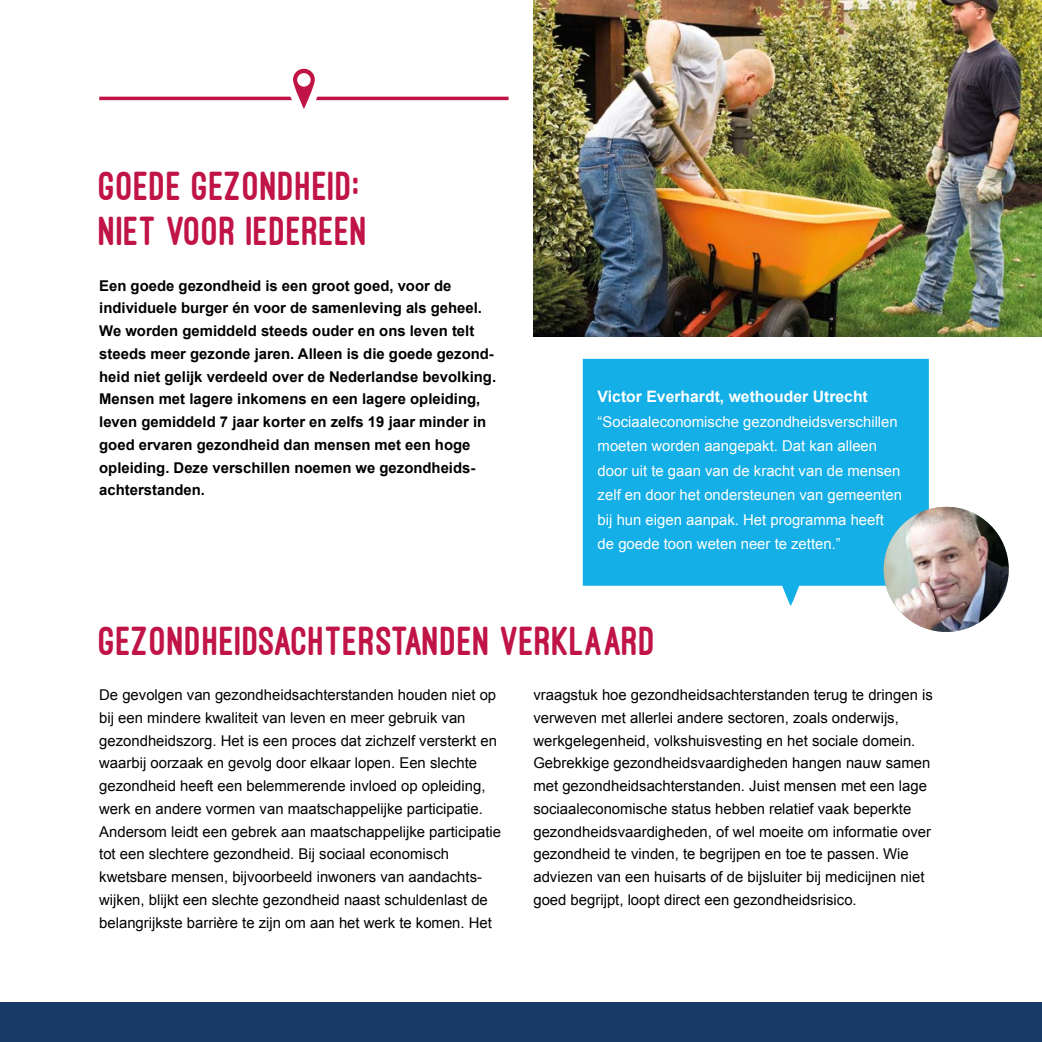
<style>
.page{position:relative;width:1042px;height:1042px;background:#fff}
.page>*{position:absolute;margin:0;border:0;box-sizing:border-box;transform-origin:0 0}
.t1{font:800 42px/45.5px "Ostrich Sans";letter-spacing:.015em;color:#c01446}
.t2{font:700 15.75px "Arial";color:#fff}
.t3{font:14.88px/22.8px "Arial";color:#000}
.t4{font:700 14.88px/22.8px "Arial";color:#000}
.t5{font:14.88px/24.5px "Arial";color:#fff}
</style>
<div class="page">
<hr style="left:99px;top:97px;width:409px;height:3px;background:#c01446">
<svg style="left:277px;top:68px;width:53px;height:41px"></svg>
<div style="left:0;top:1002px;width:1042px;height:40px;background:#183a66"></div>
<img style="left:533px;top:0;width:509px;height:336px">
<svg style="left:583px;top:359px;width:346px;height:247px;background:#25b4e7"></svg>
<img style="left:883px;top:507px;width:125px;height:125px;border-radius:63px">
<h1 class="t1" style="left:99px;top:163px;width:270px">GOEDE GEZONDHEID:<br>NIET VOOR IEDEREEN</h1>
<p class="t4" style="left:99px;top:274px;width:398px">Een goede gezondheid is een groot goed, voor de individuele burger én voor de samenleving als geheel.<br>We worden gemiddeld steeds ouder en ons leven telt steeds meer gezonde jaren. Alleen is die goede gezond&shy;heid niet gelijk verdeeld over de Nederlandse bevolking.<br>Mensen met lagere inkomens en een lagere opleiding, leven gemiddeld 7 jaar korter en zelfs 19 jaar minder in goed ervaren gezondheid dan mensen met een hoge opleiding. Deze verschillen noemen we gezondheids&shy;achterstanden.</p>
<p class="t2" style="left:598px;top:386px;width:272px">Victor Everhardt, wethouder Utrecht</p>
<p class="t5" style="left:598px;top:410px;width:306px">“Sociaaleconomische gezondheidsverschillen moeten worden aangepakt. Dat kan alleen door uit te gaan van de kracht van de mensen zelf en door het ondersteunen van gemeenten bij hun eigen aanpak. Het programma heeft de goede toon weten neer te zetten.”</p>
<h1 class="t1" style="left:99px;top:618px;width:558px">GEZONDHEIDSACHTERSTANDEN VERKLAARD</h1>
<p class="t3" style="left:99px;top:684px;width:403px">De gevolgen van gezondheidsachterstanden houden niet op bij een mindere kwaliteit van leven en meer gebruik van gezondheidszorg. Het is een proces dat zichzelf versterkt en waarbij oorzaak en gevolg door elkaar lopen. Een slechte gezondheid heeft een belemmerende invloed op opleiding, werk en andere vormen van maatschappelijke participatie.<br>Andersom leidt een gebrek aan maatschappelijke participatie tot een slechtere gezondheid. Bij sociaal economisch kwetsbare mensen, bijvoorbeeld inwoners van aandachts&shy;wijken, blijkt een slechte gezondheid naast schuldenlast de belangrijkste barrière te zijn om aan het werk te komen. Het</p>
<p class="t3" style="left:533px;top:683px;width:401px">vraagstuk hoe gezondheidsachterstanden terug te dringen is verweven met allerlei andere sectoren, zoals onderwijs, werkgelegenheid, volkshuisvesting en het sociale domein.<br>Gebrekkige gezondheidsvaardigheden hangen nauw samen met gezondheidsachterstanden. Juist mensen met een lage sociaaleconomische status hebben relatief vaak beperkte gezondheidsvaardigheden, of wel moeite om informatie over gezondheid te vinden, te begrijpen en toe te passen. Wie adviezen van een huisarts of de bijsluiter bij medicijnen niet goed begrijpt, loopt direct een gezondheidsrisico.</p>
</div>
